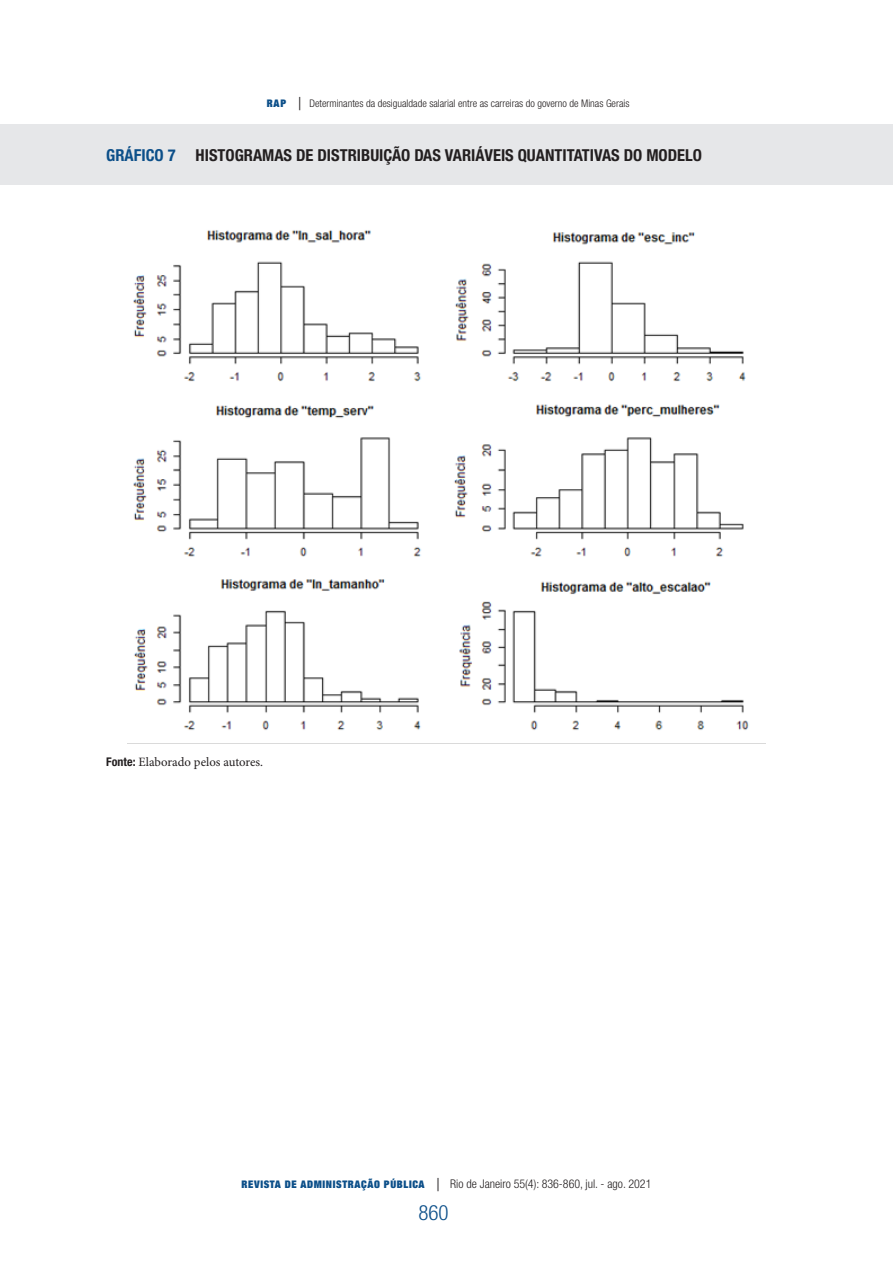
<style>
.page{position:relative;width:893px;height:1263px;background:#fff}
.page>*{position:absolute;margin:0;border:0;box-sizing:border-box;transform-origin:0 0}
.t1{font:300 condensed 21px "Helvetica Neue LT Std";color:#0c4f89}
.tit_tab{font:700 condensed 16.5px "Helvetica Neue LT Std";color:#231f20}
.fonte{font:12.75px "Minion Pro";color:#231f20}
.t2{font:300 condensed 12px "Helvetica Neue LT Std";color:#231f20}
.t3{font:300 condensed 10.5px "Helvetica Neue LT Std";color:#231f20}
.s1{font-family:"Helvetica Neue";font-weight:900;font-stretch:expanded;color:#0c4f89}
.s2{font-size:18px}
.s3{color:#0c4f89}
.s4{font-family:"Helvetica Neue LT Std";font-weight:700;font-stretch:condensed;font-size:12px}
.s5{font-family:"Helvetica Neue";font-weight:900;font-stretch:expanded;font-size:10.5px;color:#0c4f89}
</style>
<div class="page">
<div style="left:0;top:125px;width:893px;height:60px;background:#e6e7e9"></div>
<img style="left:127px;top:230px;width:638px;height:514px">
<p class="t3" style="left:267px;top:98px;width:364px"><span class="s1">RAP</span> <span class="s2">|</span> Determinantes da desigualdade salarial entre as carreiras do governo de Minas Gerais</p>
<p class="tit_tab" style="left:106px;top:145px;width:597px"><span class="s3">GRÁFICO 7</span> HISTOGRAMAS DE DISTRIBUIÇÃO DAS VARIÁVEIS QUANTITATIVAS DO MODELO</p>
<p class="fonte" style="left:106px;top:754px;width:158px"><span class="s4">Fonte:</span> Elaborado pelos autores.</p>
<p class="t2" style="left:242px;top:1176px;width:411px"><span class="s5">REVISTA DE ADMINISTRAÇÃO PÚBLICA</span> <span class="s2">|</span> Rio de Janeiro 55(4): 836-860, jul. - ago. 2021</p>
<h1 class="t1" style="left:418px;top:1200px;width:32px">860</h1>
</div>
